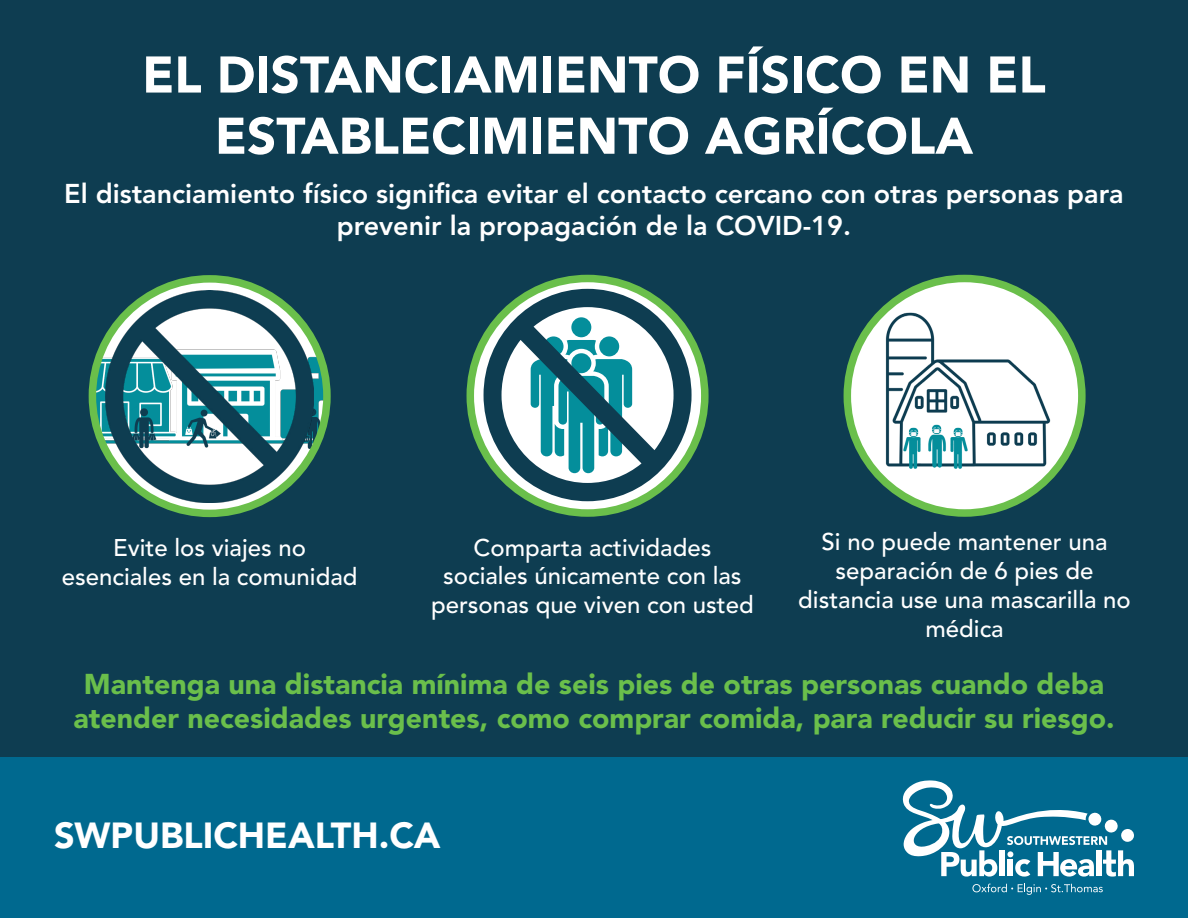
<style>
.page{position:relative;width:1188px;height:918px;background:#0e3d51}
.page>*{position:absolute;margin:0;border:0;box-sizing:border-box;transform-origin:0 0}
.t1{font:900 51px "Avenir LT Std";color:#fff}
.t2{font:900 36px "Avenir LT Std";color:#fff}
.t3{font:900 28.5px/34.2px "Avenir LT Std";color:#6abf4b;text-align:center}
.t4{font:800 27px/32.4px "Avenir LT Std";color:#fff;text-align:center}
.t5{font:500 24px/28.8px "Avenir LT Std";color:#fff;text-align:center}
</style>
<div class="page">
<div style="left:0;top:757px;width:1188px;height:161px;background:#00698f"></div>
<svg style="left:972px;top:884px;width:131px;height:11px"></svg>
<svg style="left:903px;top:780px;width:231px;height:97px"></svg>
<img style="left:92px;top:279px;width:235px;height:234px;border-radius:117px">
<div style="left:89px;top:275px;width:242px;height:242px;border:8px solid #6abf4b;border-radius:50%"></div>
<svg style="left:470px;top:278px;width:235px;height:235px;background:#d5eccd"></svg>
<div style="left:467px;top:275px;width:242px;height:242px;border:8px solid #6abf4b;border-radius:50%"></div>
<svg style="left:484px;top:289px;width:208px;height:212px"></svg>
<img style="left:847px;top:289px;width:230px;height:224px">
<img style="left:903px;top:421px;width:22px;height:23px">
<img style="left:926px;top:418px;width:23px;height:23px">
<img style="left:947px;top:421px;width:23px;height:23px">
<div style="left:844px;top:275px;width:242px;height:242px;border:8px solid #6abf4b;border-radius:50%"></div>
<img style="left:106px;top:290px;width:208px;height:213px">
<p class="t1" style="left:142px;top:44px;width:905px">EL DISTANCIAMIENTO FÍSICO EN EL</p>
<p class="t1" style="left:215px;top:105px;width:760px">ESTABLECIMIENTO AGRÍCOLA</p>
<p class="t4" style="left:64px;top:177px;width:1061px">El distanciamiento físico significa evitar el contacto cercano con otras personas para prevenir la propagación de la COVID-19.</p>
<p class="t5" style="left:113px;top:534px;width:194px">Evite los viajes no</p>
<p class="t5" style="left:62px;top:563px;width:297px">esenciales en la comunidad</p>
<p class="t5" style="left:474px;top:533px;width:239px">Comparta actividades</p>
<p class="t5" style="left:431px;top:562px;width:324px">sociales únicamente con las personas que viven con usted</p>
<p class="t5" style="left:822px;top:528px;width:287px">Si no puede mantener una separación de 6 pies de</p>
<p class="t5" style="left:798px;top:586px;width:334px">distancia use una mascarilla no médica</p>
<p class="t3" style="left:73px;top:667px;width:1043px">Mantenga una distancia mínima de seis pies de otras personas cuando deba atender necesidades urgentes, como comprar comida, para reducir su riesgo.</p>
<p class="t2" style="left:54px;top:813px;width:388px">SWPUBLICHEALTH.CA</p>
</div>
